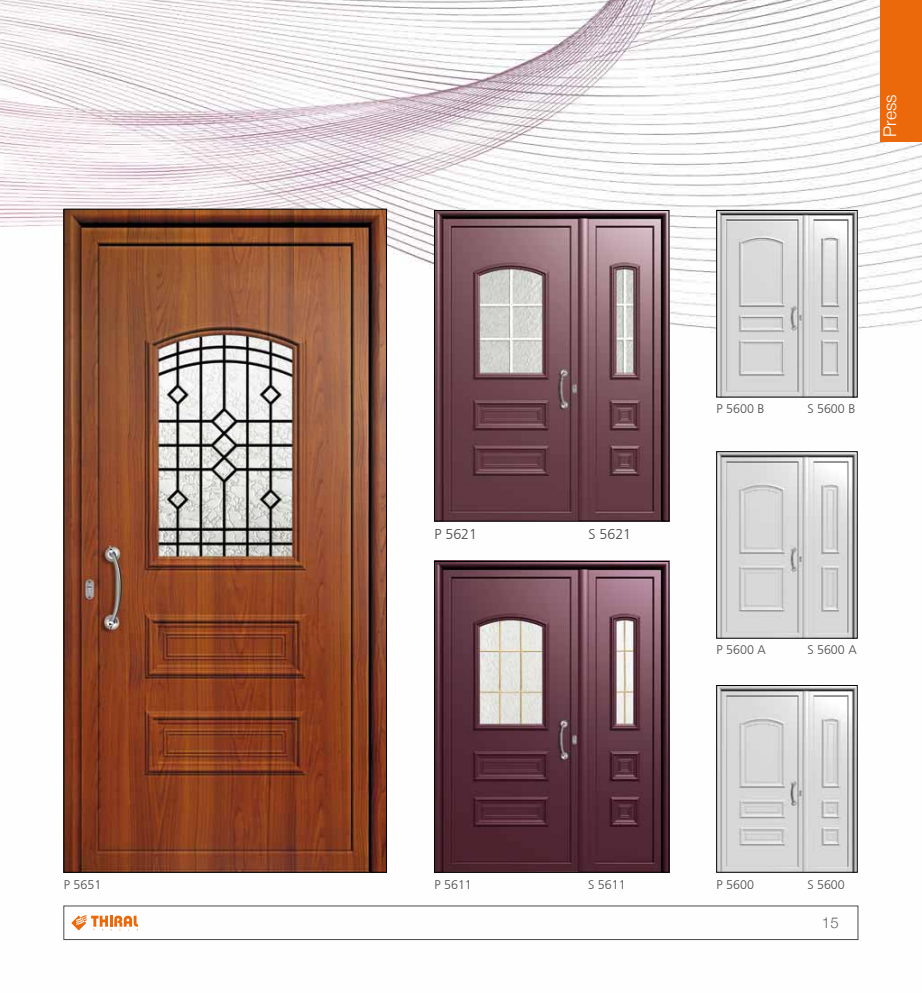
<style>
.page{position:relative;width:922px;height:993px;background:#fff}
.page>*{position:absolute;margin:0;border:0;box-sizing:border-box;transform-origin:0 0}
.t1{font:300 17.5px "Helvetica Neue";color:#fff}
.t2{font:300 15px "Helvetica Neue";color:#646567}
.t3{font:300 14.25px "PF Catalog";color:#4b4b4d}
.t4{font:300 12.5px "PF Catalog";color:#4b4b4d}
.s1{font-style:inherit}
</style>
<div class="page">
<img style="left:0;top:0;width:921px;height:941px">
<div style="left:879px;top:0;width:42px;height:142px;background:#eb690b"></div>
<svg style="left:71px;top:914px;width:67px;height:16px"></svg>
<img style="left:718px;top:453px;width:137px;height:183px">
<div style="left:716px;top:451px;width:141px;height:187px;border:1px solid #000"></div>
<img style="left:718px;top:687px;width:137px;height:183px">
<div style="left:716px;top:685px;width:141px;height:187px;border:1px solid #000"></div>
<img style="left:66px;top:211px;width:318px;height:659px">
<img style="left:718px;top:212px;width:137px;height:183px">
<div style="left:716px;top:210px;width:141px;height:187px;border:1px solid #000"></div>
<img style="left:436px;top:212px;width:231px;height:307px">
<div style="left:434px;top:210px;width:235px;height:311px;border:1px solid #000"></div>
<img style="left:434px;top:560px;width:235px;height:310px">
<div style="left:434px;top:561px;width:235px;height:311px;border:1px solid #000"></div>
<h1 class="t1" style="left:879px;top:136px;width:44px;rotate:-90deg">Press</h1>
<p class="t3" style="left:434px;top:525px;width:44px">P 5621</p>
<p class="t3" style="left:588px;top:525px;width:44px">S 5621</p>
<p class="t4" style="left:716px;top:401px;width:49px">P 5600 B</p>
<p class="t4" style="left:807px;top:401px;width:49px">S 5600 B</p>
<p class="t4" style="left:716px;top:642px;width:49px">P 5600 <span class="s1">A</span></p>
<p class="t4" style="left:807px;top:642px;width:49px"><span class="s1">S</span> 5600 <span class="s1">A</span></p>
<p class="t4" style="left:64px;top:877px;width:39px">P 5651</p>
<p class="t4" style="left:434px;top:877px;width:39px">P 5611</p>
<p class="t4" style="left:588px;top:877px;width:39px">S 5611</p>
<p class="t4" style="left:716px;top:877px;width:39px">P 5600</p>
<p class="t4" style="left:807px;top:877px;width:39px">S 5600</p>
<p class="t2" style="left:821px;top:913px;width:18px">15</p>
</div>
